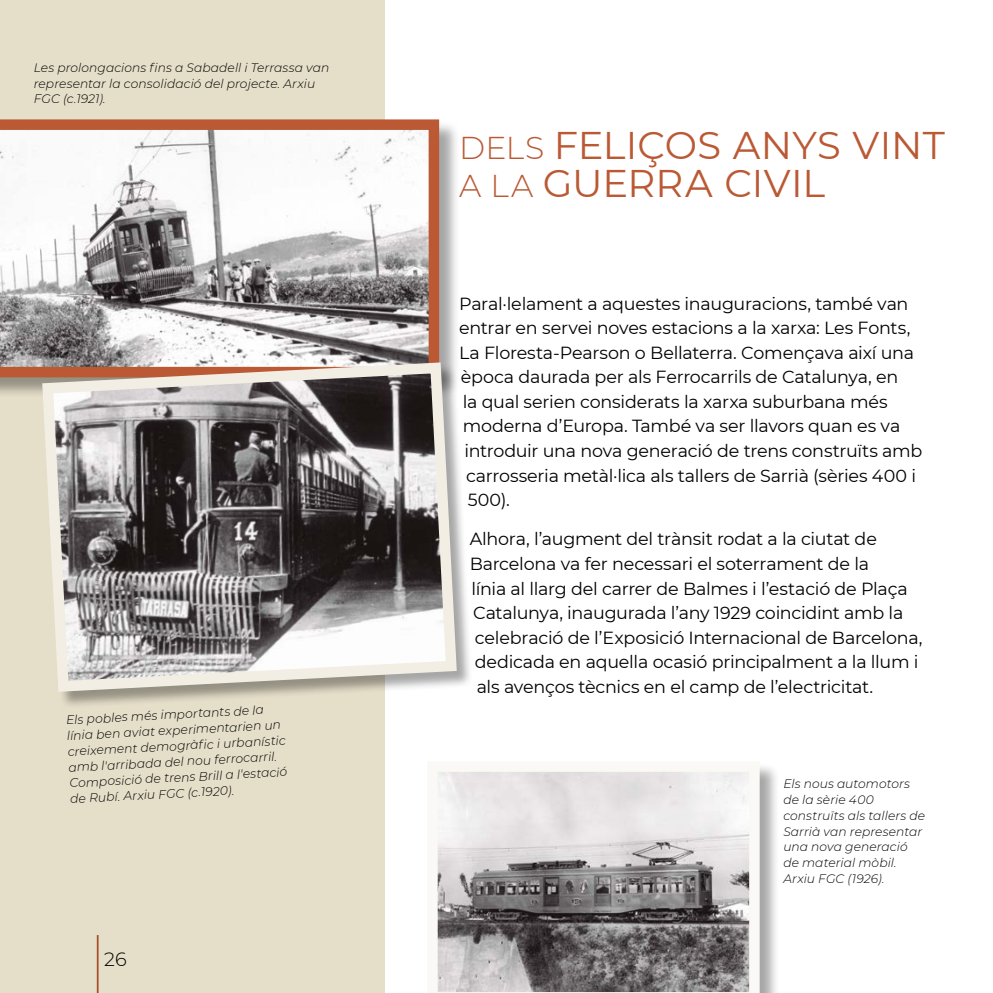
<style>
.page{position:relative;width:993px;height:993px;background:#fff}
.page>*{position:absolute;margin:0;border:0;box-sizing:border-box;transform-origin:0 0}
.t1{font:38.5px "Montserrat";letter-spacing:.005em;color:#ba5934}
.t2{font:300 19.25px "Montserrat";color:#000}
.t3{font:17.5px "Montserrat";letter-spacing:-.015em;color:#000}
.t4{font:italic 300 12.25px/15.8px "Montserrat";letter-spacing:.005em;color:#000}
.s1{font-weight:300;font-size:31.5px}
</style>
<div class="page">
<div style="left:0;top:0;width:384px;height:992px;background:#e5dec9"></div>
<div style="left:0;top:121px;width:460px;height:277px;background:#000;opacity:.35"></div>
<svg style="left:0;top:119px;width:439px;height:258px;background:#cac2bf"></svg>
<div style="left:44px;top:363px;width:429px;height:345px;background:#000;opacity:.35"></div>
<svg style="left:37px;top:357px;width:425px;height:340px;background:#918c89"></svg>
<div style="left:428px;top:762px;width:352px;height:230px;background:#000;opacity:.35"></div>
<svg style="left:428px;top:762px;width:331px;height:230px"></svg>
<p class="t4" style="left:34px;top:59px;width:297px">Les prolongacions fins a Sabadell i Terrassa van representar la consolidació del projecte. Arxiu<br>FGC (c.1921).</p>
<p class="t4" style="left:66px;top:711px;width:220px;rotate:-3deg">Els pobles més importants de la línia ben aviat experimentarien un creixement demogràfi c i urbanístic amb l'arribada del nou ferrocarril.<br>Composició de trens Brill a l'estació de Rubí. Arxiu FGC (c.1920).</p>
<p class="t2" style="left:104px;top:945px;width:24px">26</p>
<p class="t1" style="left:459px;top:119px;width:487px"><span class="s1">DELS</span> FELIÇOS ANYS VINT</p>
<p class="t1" style="left:459px;top:157px;width:368px"><span class="s1">A LA</span> GUERRA CIVIL</p>
<p class="t3" style="left:459px;top:291px;width:451px">Paral·lelament a aquestes inauguracions, també van</p>
<p class="t3" style="left:459px;top:316px;width:453px">entrar en servei noves estacions a la xarxa: Les Fonts,</p>
<p class="t3" style="left:459px;top:340px;width:456px">La Floresta-Pearson o Bellaterra. Començava així una</p>
<p class="t3" style="left:461px;top:365px;width:439px">època daurada per als Ferrocarrils de Catalunya, en</p>
<p class="t3" style="left:462px;top:389px;width:426px">la qual serien considerats la xarxa suburbana més</p>
<p class="t3" style="left:462px;top:414px;width:439px">moderna d’Europa. També va ser llavors quan es va</p>
<p class="t3" style="left:464px;top:438px;width:459px">introduir una nova generació de trens construïts amb</p>
<p class="t3" style="left:466px;top:463px;width:451px">carrosseria metàl·lica als tallers de Sarrià (sèries 400 i</p>
<p class="t3" style="left:468px;top:487px;width:43px">500).</p>
<p class="t3" style="left:469px;top:527px;width:408px">Alhora, l’augment del trànsit rodat a la ciutat de</p>
<p class="t3" style="left:469px;top:551px;width:401px">Barcelona va fer necessari el soterrament de la</p>
<p class="t3" style="left:471px;top:576px;width:438px">línia al llarg del carrer de Balmes i l’estació de Plaça</p>
<p class="t3" style="left:473px;top:600px;width:431px">Catalunya, inaugurada l’any 1929 coincidint amb la</p>
<p class="t3" style="left:475px;top:625px;width:449px">celebració de l’Exposició Internacional de Barcelona,</p>
<p class="t3" style="left:475px;top:649px;width:445px">dedicada en aquella ocasió principalment a la llum i</p>
<p class="t3" style="left:476px;top:674px;width:398px">als avenços tècnics en el camp de l’electricitat.</p>
<p class="t4" style="left:783px;top:775px;width:143px">Els nous automotors de la sèrie 400 construïts als tallers de<br>Sarrià van representar una nova generació de material mòbil.<br>Arxiu FGC (1926).</p>
</div>
